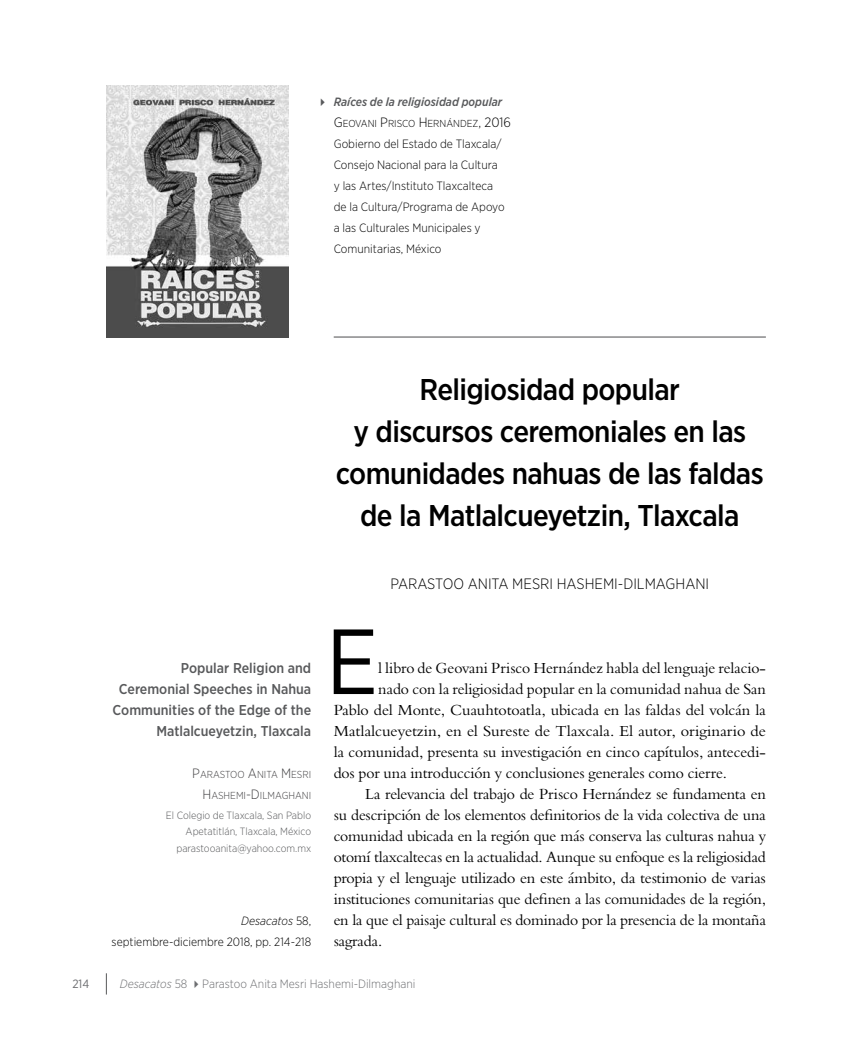
<style>
.page{position:relative;width:851px;height:1063px;background:#fff}
.page>*{position:absolute;margin:0;border:0;box-sizing:border-box;transform-origin:0 0}
.t1{font:92.25px "Gotham Narrow";color:#000}
.t2{font:500 30px/42px "Gotham Narrow";letter-spacing:-.02em;color:#000;text-align:center}
.t3{font:15px "Bergamo Std";letter-spacing:-.01em;color:#000}
.t4{font:15px "Bergamo Std";letter-spacing:-.01em;color:#000;scale:1.04 1}
.t5{font:300 15px "Gotham Narrow";color:#000}
.t6{font:500 14.25px/21px "Gotham Narrow";color:#58595b;text-align:right}
.t7{font:300 12px/21px "Gotham Narrow";color:#000;text-align:right}
.t8{font:300 12px "Gotham Narrow";color:#6d6e71}
.t9{font:italic 500 12px "Gotham Narrow";color:#58595b}
.t10{font:12px "Gotham Narrow";color:#6d6e71}
.t11{font:300 10.5px/16.5px "Gotham Narrow";color:#58595b;text-align:right}
.t12{font:300 10.2px/21px "Gotham Narrow";color:#414042;text-align:right}
.t13{font:300 10.2px "Gotham Narrow";color:#000}
.s1{font-size:13.5px}
.s2{font-style:italic}
</style>
<div class="page">
<svg style="left:106px;top:973px;width:1px;height:22px"></svg>
<hr style="left:333px;top:337px;width:432px;height:1px;background:#4d4d4f">
<img style="left:106px;top:85px;width:183px;height:252px">
<p class="t9" style="left:333px;top:94px;width:170px">Raíces de la religiosidad popular</p>
<p class="t13" style="left:333px;top:117px;width:179px"><span class="s1">G</span>EOVANI <span class="s1">P</span>RISCO <span class="s1">H</span>ERNÁNDEZ<span class="s1">, 2016</span></p>
<p class="t7" style="left:333px;top:133px;width:172px;text-align:left">Gobierno del Estado de Tlaxcala/<br>Consejo Nacional para la Cultura y las Artes/Instituto Tlaxcalteca de la Cultura/Programa de Apoyo a las Culturales Municipales y<br>Comunitarias, México</p>
<h2 class="t2" style="left:336px;top:368px;width:429px">Religiosidad popular<br>y discursos ceremoniales en las comunidades nahuas de las faldas de la Matlalcueyetzin, Tlaxcala</h2>
<p class="t6" style="left:113px;top:657px;width:200px">Popular Religion and<br>Ceremonial Speeches in Nahua<br>Communities of the Edge of the<br>Matlalcueyetzin, Tlaxcala</p>
<p class="t12" style="left:192px;top:764px;width:120px"><span class="s1">P</span>ARASTOO <span class="s1">A</span>NITA <span class="s1">M</span>ESRI<br><span class="s1">H</span>ASHEMI<span class="s1">-D</span>ILMAGHANI</p>
<p class="t11" style="left:166px;top:806px;width:147px">El Colegio de Tlaxcala, San Pablo<br>Apetatitlán, Tlaxcala, México parastooanita@yahoo.com.mx</p>
<p class="t7" style="left:112px;top:910px;width:201px"><span class="s2">Desacatos</span> 58,<br>septiembre-diciembre 2018, pp. 214-218</p>
<p class="t5" style="left:390px;top:575px;width:320px">PARASTOO ANITA MESRI HASHEMI-DILMAGHANI</p>
<h1 class="t1" style="left:326px;top:604px;width:54px">E</h1>
<p class="t3" style="left:378px;top:659px;width:389px">l libro de Geovani Prisco Hernández habla del lenguaje relacio-</p>
<p class="t3" style="left:378px;top:680px;width:389px">nado con la religiosidad popular en la comunidad nahua de San</p>
<p class="t3" style="left:333px;top:701px;width:433px">Pablo del Monte, Cuauhtotoatla, ubicada en las faldas del volcán la</p>
<p class="t4" style="left:333px;top:722px;width:417px">Matlalcueyetzin, en el Sureste de Tlaxcala. El autor, originario de</p>
<p class="t3" style="left:333px;top:743px;width:433px">la comunidad, presenta su investigación en cinco capítulos, antecedi-</p>
<p class="t3" style="left:333px;top:764px;width:394px">dos por una introducción y conclusiones generales como cierre.</p>
<p class="t3" style="left:365px;top:785px;width:402px">La relevancia del trabajo de Prisco Hernández se fundamenta en</p>
<p class="t3" style="left:333px;top:806px;width:433px">su descripción de los elementos definitorios de la vida colectiva de una</p>
<p class="t3" style="left:333px;top:827px;width:433px">comunidad ubicada en la región que más conserva las culturas nahua y</p>
<p class="t3" style="left:333px;top:848px;width:433px">otomí tlaxcaltecas en la actualidad. Aunque su enfoque es la religiosidad</p>
<p class="t3" style="left:333px;top:869px;width:433px">propia y el lenguaje utilizado en este ámbito, da testimonio de varias</p>
<p class="t3" style="left:333px;top:890px;width:433px">instituciones comunitarias que definen a las comunidades de la región,</p>
<p class="t3" style="left:333px;top:911px;width:433px">en la que el paisaje cultural es dominado por la presencia de la montaña</p>
<p class="t3" style="left:333px;top:932px;width:50px">sagrada.</p>
<p class="t10" style="left:72px;top:976px;width:18px">214</p>
<p class="t8" style="left:120px;top:976px;width:297px"><span class="s2">Desacatos</span> 58 Parastoo Anita Mesri Hashemi-Dilmaghani</p>
</div>
